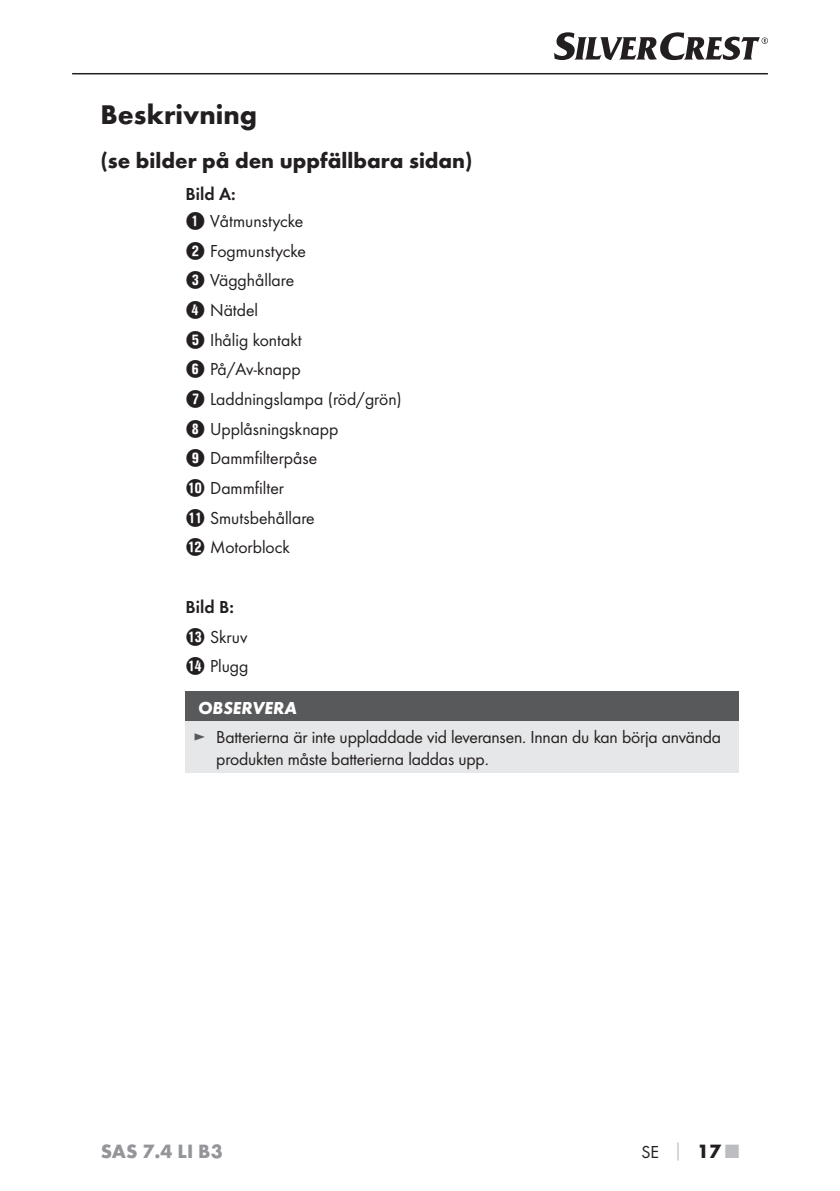
<style>
.page{position:relative;width:840px;height:1191px;background:#fff}
.page>*{position:absolute;margin:0;border:0;box-sizing:border-box;transform-origin:0 0}
.t1{font:700 28px "Futura";color:#231f20}
.t2{font:700 22px "Futura";color:#231f20}
.t3{font:700 20px "Futura";color:#939598}
.t4{font:18px/29.6px "Futura Boo";color:#231f20}
.t5{font:18px "Futura Dem";color:#231f20}
.t6{font:italic 700 18px "Futura";color:#fff}
.s1{font-family:"Hako PI Nummern";font-size:20px}
.s2{color:#58595b}
.s3{font-family:"Futura";font-weight:700;color:#bbbdc0}
.s4{font-family:"Futura";font-weight:700;font-size:20px}
.s5{font-family:"Futura";font-weight:700;font-size:20px;color:#bbbdc0}
</style>
<div class="page">
<hr style="left:72px;top:73px;width:695px;height:1px;background:#231f20">
<svg style="left:554px;top:32px;width:213px;height:28px"></svg>
<div style="left:185px;top:691px;width:553px;height:31px;background:#58595b"></div>
<div style="left:185px;top:722px;width:553px;height:51px;background:#e6e7e8"></div>
<h1 class="t1" style="left:100px;top:104px;width:158px">Beskrivning</h1>
<p class="t2" style="left:100px;top:152px;width:373px">(se bilder på den uppfällbara sidan)</p>
<p class="t5" style="left:185px;top:186px;width:52px">Bild A:</p>
<p class="t4" style="left:185px;top:207px;width:218px"><span class="s1">1</span> Våtmunstycke<br><span class="s1">2</span> Fogmunstycke<br><span class="s1">3</span> Vägghållare<br><span class="s1">4</span> Nätdel<br><span class="s1">5</span> Ihålig kontakt<br><span class="s1">6</span> På/Av-knapp<br><span class="s1">7</span> Laddningslampa (röd/grön)<br><span class="s1">8</span> Upplåsningsknapp<br><span class="s1">9</span> Dammfilterpåse<br><span class="s1">0</span> Dammfilter<br><span class="s1">Q</span> Smutsbehållare<br><span class="s1">W</span> Motorblock</p>
<p class="t5" style="left:185px;top:599px;width:50px">Bild B:</p>
<p class="t4" style="left:185px;top:622px;width:64px"><span class="s1">E</span> Skruv<br><span class="s1">R</span> Plugg</p>
<p class="t6" style="left:198px;top:702px;width:100px">OBSERVERA</p>
<p class="t4" style="left:216px;top:727px;width:506px;line-height:21.6px;text-indent:-23px"><span class="s2">►</span> Batterierna är inte uppladdade vid leveransen. Innan du kan börja använda produkten måste batterierna laddas upp.</p>
<p class="t3" style="left:101px;top:1143px;width:123px">SAS 7.4 LI B3</p>
<p class="t4" style="left:641px;top:1138px;width:99px">SE <span class="s3">│</span> <span class="s4">17</span> <span class="s5">■</span></p>
</div>
